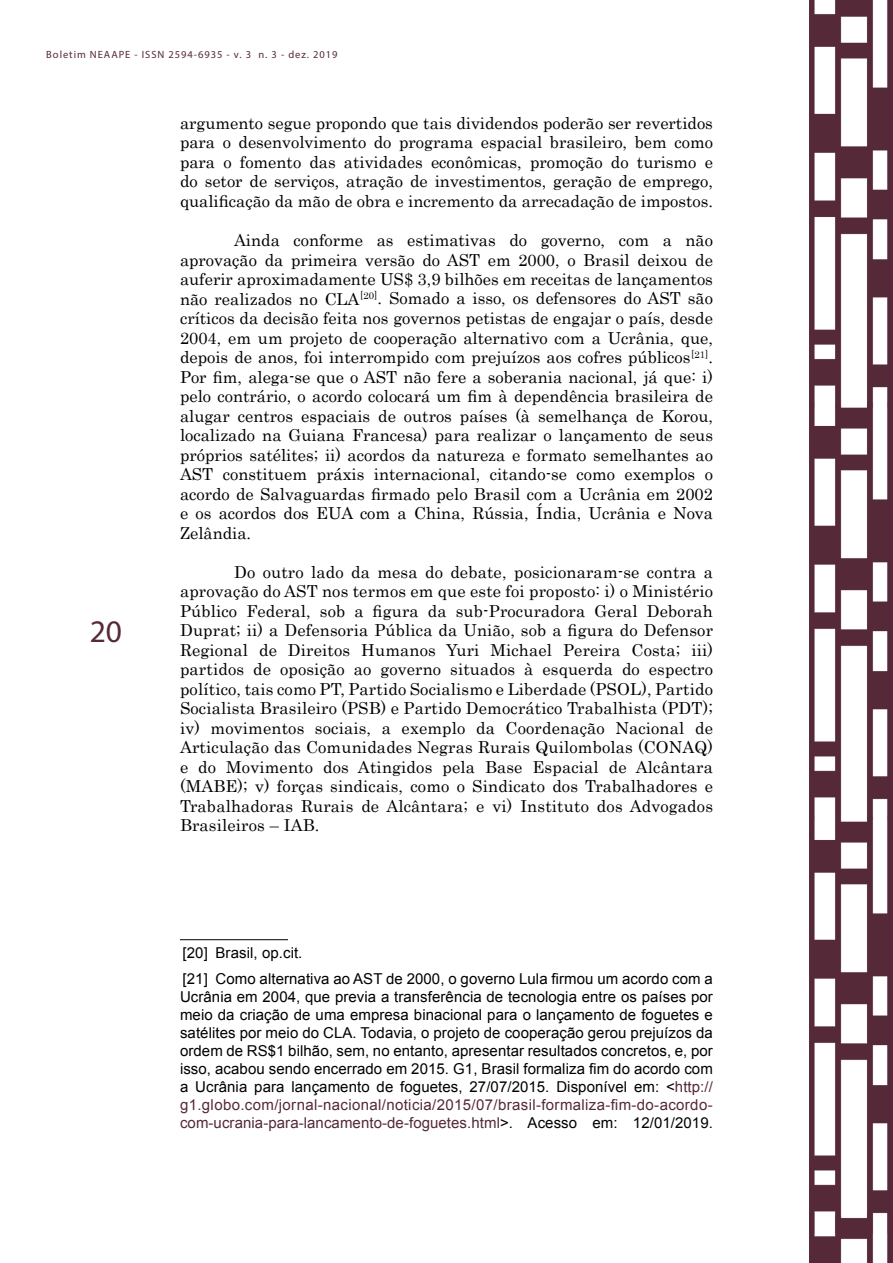
<style>
.page{position:relative;width:893px;height:1263px;background:#fff}
.page>*{position:absolute;margin:0;border:0;box-sizing:border-box;transform-origin:0 0}
.t1{font:31.5px "Myriad Pro";color:#552938}
.t2{font:16.5px/19.5px "Century";color:#000;text-align:justify}
.t3{font:15px/18px "Arial";letter-spacing:.005em;color:#000}
.t4{font:10.5px "Myriad Pro";letter-spacing:.09em;color:#552938}
.s1{color:#552938}
</style>
<div class="page">
<img style="left:809px;top:0;width:84px;height:1263px">
<hr style="left:180px;top:939px;width:108px;height:1px;background:#000">
<p class="t4" style="left:46px;top:48px;width:293px">Boletim NEAAPE - ISSN 2594-6935 - v. 3 n. 3 - dez. 2019</p>
<h1 class="t1" style="left:90px;top:612px;width:34px">20</h1>
<p class="t2" style="left:180px;top:112px;width:534px">argumento segue propondo que tais dividendos poderão ser revertidos para o desenvolvimento do programa espacial brasileiro, bem como para o fomento das atividades econômicas, promoção do turismo e do setor de serviços, atração de investimentos, geração de emprego, qualificação da mão de obra e incremento da arrecadação de impostos.</p>
<p class="t2" style="left:180px;top:229px;width:534px;text-indent:54px">Ainda conforme as estimativas do governo, com a não aprovação da primeira versão do AST em 2000, o Brasil deixou de auferir aproximadamente US$ 3,9 bilhões em receitas de lançamentos não realizados no CLA <sup>[20]</sup>. Somado a isso, os defensores do AST são críticos da decisão feita nos governos petistas de engajar o país, desde 2004, em um projeto de cooperação alternativo com a Ucrânia, que, depois de anos, foi interrompido com prejuízos aos cofres públicos <sup>[21]</sup>.<br>Por fim, alega-se que o AST não fere a soberania nacional, já que: i) pelo contrário, o acordo colocará um fim à dependência brasileira de alugar centros espaciais de outros países (à semelhança de Korou, localizado na Guiana Francesa) para realizar o lançamento de seus próprios satélites; ii) acordos da natureza e formato semelhantes ao AST constituem práxis internacional, citando-se como exemplos o acordo de Salvaguardas firmado pelo Brasil com a Ucrânia em 2002 e os acordos dos EUA com a China, Rússia, Índia, Ucrânia e Nova Zelândia.</p>
<p class="t2" style="left:180px;top:560px;width:534px;text-indent:54px">Do outro lado da mesa do debate, posicionaram-se contra a aprovação do AST nos termos em que este foi proposto: i) o Ministério Público Federal, sob a figura da sub-Procuradora Geral Deborah Duprat; ii) a Defensoria Pública da União, sob a figura do Defensor Regional de Direitos Humanos Yuri Michael Pereira Costa; iii) partidos de oposição ao governo situados à esquerda do espectro político, tais como PT, Partido Socialismo e Liberdade (PSOL), Partido Socialista Brasileiro (PSB) e Partido Democrático Trabalhista (PDT); iv) movimentos sociais, a exemplo da Coordenação Nacional de Articulação das Comunidades Negras Rurais Quilombolas (CONAQ) e do Movimento dos Atingidos pela Base Espacial de Alcântara (MABE); v) forças sindicais, como o Sindicato dos Trabalhadores e Trabalhadoras Rurais de Alcântara; e vi) Instituto dos Advogados Brasileiros – IAB.</p>
<p class="t3" style="left:183px;top:939px;width:532px;line-height:26.5px">[20] Brasil, op.cit.<br>[21] Como alternativa ao AST de 2000, o governo Lula firmou um acordo com a</p>
<p class="t3" style="left:180px;top:988px;width:534px;text-align:justify">Ucrânia em 2004, que previa a transferência de tecnologia entre os países por meio da criação de uma empresa binacional para o lançamento de foguetes e satélites por meio do CLA. Todavia, o projeto de cooperação gerou prejuízos da ordem de RS$1 bilhão, sem, no entanto, apresentar resultados concretos, e, por isso, acabou sendo encerrado em 2015. G1, Brasil formaliza fim do acordo com a Ucrânia para lançamento de foguetes, 27/07/2015. Disponível em: &lt;<span class="s1">http:// g1.globo.com/jornal-nacional/noticia/2015/07/brasil-formaliza-fim-do-acordo&shy;com-ucrania-para-lancamento-de-foguetes.html</span>&gt;. Acesso em: 12/01/2019.</p>
</div>
